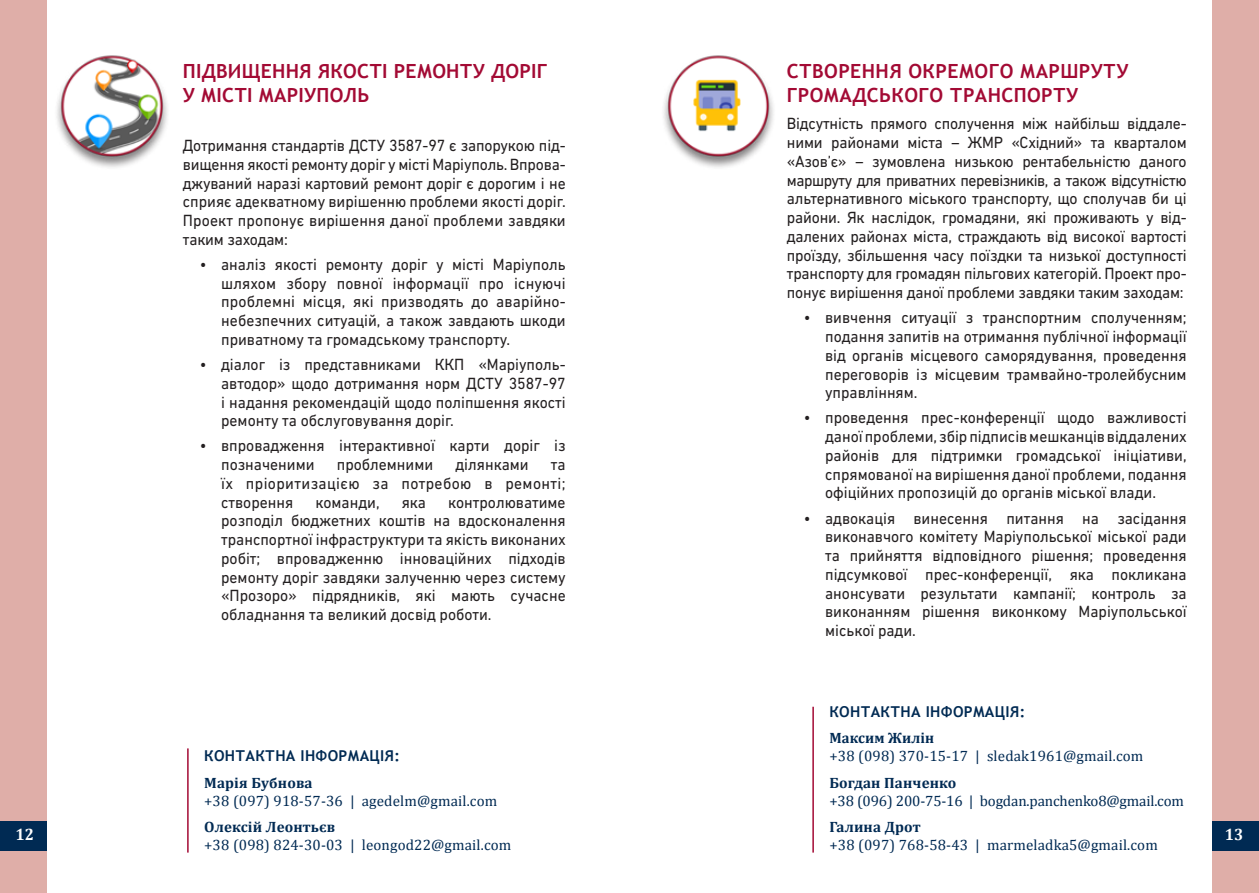
<style>
.page{position:relative;width:1259px;height:893px;background:#fff}
.page>*{position:absolute;margin:0;border:0;box-sizing:border-box;transform-origin:0 0}
.Стиль_абзаца_1{font:700 19.5px/24px "Trebuchet MS";letter-spacing:.02em;color:#a30a34}
.text-1{font:16.5px/18.8px "DIN Next W1 G";color:#231f20;text-align:justify;scale:.95 1}
.t1{font:700 16.5px "Cambria";color:#fff;scale:.95 1}
.kontakt{font:15px/18px "Cambria";letter-spacing:.01em;color:#002a53}
.kontakt-2{font:15px/18px "Cambria";letter-spacing:-.01em;color:#002a53}
.kontakt-3{font:700 15px "Trebuchet MS";letter-spacing:.02em;color:#002a53}
.s1{font-weight:700}
</style>
<div class="page">
<hr style="left:187px;top:748px;width:2px;height:105px;background:#a30a34">
<hr style="left:812px;top:707px;width:2px;height:146px;background:#a30a34">
<img style="left:663px;top:55px;width:111px;height:113px">
<img style="left:56px;top:55px;width:112px;height:113px">
<div style="left:0;top:0;width:47px;height:893px;background:#dfaea8"></div>
<div style="left:1212px;top:0;width:47px;height:893px;background:#dfaea8"></div>
<div style="left:0;top:821px;width:47px;height:29px;background:#002a53"></div>
<div style="left:1212px;top:821px;width:47px;height:29px;background:#002a53"></div>
<p class="Стиль_абзаца_1" style="left:183px;top:59px;width:366px">ПІДВИЩЕННЯ ЯКОСТІ РЕМОНТУ ДОРІГ<br>У МІСТІ МАРІУПОЛЬ</p>
<p class="text-1" style="left:183px;top:136px;width:405px">Дотримання стандартів ДСТУ 3587-97 є запорукою під&shy;вищення якості ремонту доріг у місті Маріуполь. Впрова&shy;джуваний наразі картовий ремонт доріг є дорогим і не сприяє адекватному вирішенню проблеми якості доріг.<br>Проект пропонує вирішення даної проблеми завдяки таким заходам:</p>
<p class="text-1" style="left:221px;top:255px;width:364px;text-indent:-21px">• аналіз якості ремонту доріг у місті Маріуполь шляхом збору повної інформації про існуючі проблемні місця, які призводять до аварійно&shy;небезпечних ситуацій, а також завдають шкоди приватному та громадському транспорту.</p>
<p class="text-1" style="left:221px;top:355px;width:364px;text-indent:-21px">• діалог із представниками ККП «Маріуполь&shy;автодор» щодо дотримання норм ДСТУ 3587-97 і надання рекомендацій щодо поліпшення якості ремонту та обслуговування доріг.</p>
<p class="text-1" style="left:221px;top:436px;width:364px;text-indent:-21px">• впровадження інтерактивної карти доріг із позначеними</p>
<p class="text-1" style="left:337px;top:455px;width:103px">проблемними</p>
<p class="text-1" style="left:455px;top:455px;width:79px">ділянками</p>
<p class="text-1" style="left:221px;top:455px;width:364px;text-indent:330px">та їх пріоритизацією за потребою в ремонті; створення</p>
<p class="text-1" style="left:221px;top:492px;width:364px;text-indent:227px">контролюватиме розподіл бюджетних коштів на вдосконалення транспортної інфраструктури та якість виконаних робіт; впровадженню інноваційних підходів ремонту доріг завдяки залученню через систему «Прозоро» підрядників, які мають сучасне обладнання та великий досвід роботи.</p>
<p class="text-1" style="left:315px;top:492px;width:69px">команди,</p>
<p class="text-1" style="left:402px;top:492px;width:27px">яка</p>
<p class="Стиль_абзаца_1" style="left:787px;top:59px;width:343px">СТВОРЕННЯ ОКРЕМОГО МАРШРУТУ<br>ГРОМАДСЬКОГО ТРАНСПОРТУ</p>
<p class="text-1" style="left:787px;top:114px;width:422px">Відсутність прямого сполучення між найбільш віддале&shy;ними районами міста – ЖМР «Східний» та кварталом «Азов’є» – зумовлена низькою рентабельністю даного маршруту для приватних перевізників, а також відсутністю альтернативного міського транспорту, що сполучав би ці райони. Як наслідок, громадяни, які проживають у від&shy;далених районах міста, страждають від високої вартості проїзду, збільшення часу поїздки та низької доступності транспорту для громадян пільгових категорій. Проект про&shy;понує вирішення даної проблеми завдяки таким заходам:</p>
<p class="text-1" style="left:825px;top:308px;width:382px;text-indent:-21px">• вивчення ситуації з транспортним сполученням; подання запитів на отримання публічної інформації від органів місцевого саморядування, проведення переговорів із місцевим трамвайно-тролейбусним управлінням.</p>
<p class="text-1" style="left:825px;top:408px;width:382px;text-indent:-21px">• проведення прес-конференції щодо важливості даної проблеми, збір підписів мешканців віддалених районів для підтримки громадської ініціативи, спрямованої на вирішення даної проблеми, подання офіційних пропозицій до органів міської влади.</p>
<p class="text-1" style="left:825px;top:508px;width:382px;text-indent:-21px">• адвокація винесення питання на засідання виконавчого комітету Маріупольської міської ради та прийняття відповідного рішення; проведення підсумкової прес-конференції, яка покликана анонсувати результати кампанії; контроль за виконанням рішення виконкому Маріупольської міської ради.</p>
<p class="kontakt-3" style="left:829px;top:702px;width:197px">КОНТАКТНА ІНФОРМАЦІЯ:</p>
<p class="kontakt" style="left:829px;top:729px;width:315px"><span class="s1">Максим Жилін<br></span>+38 (098) 370-15-17 | sledak1961@gmail.com</p>
<p class="kontakt-2" style="left:829px;top:774px;width:356px"><span class="s1">Богдан Панченко<br></span>+38 (096) 200-75-16 | bogdan.panchenko8@gmail.com</p>
<p class="kontakt" style="left:829px;top:818px;width:330px"><span class="s1">Галина Дрот<br></span>+38 (097) 768-58-43 | marmeladka5@gmail.com</p>
<p class="kontakt-3" style="left:204px;top:747px;width:197px">КОНТАКТНА ІНФОРМАЦІЯ:</p>
<p class="kontakt" style="left:204px;top:774px;width:295px"><span class="s1">Марія Бубнова<br></span>+38 (097) 918-57-36 | agedelm@gmail.com</p>
<p class="kontakt" style="left:204px;top:818px;width:309px"><span class="s1">Олексій Леонтьєв<br></span>+38 (098) 824-30-03 | leongod22@gmail.com</p>
<p class="t1" style="left:16px;top:823px;width:21px">12</p>
<p class="t1" style="left:1225px;top:823px;width:21px">13</p>
</div>
